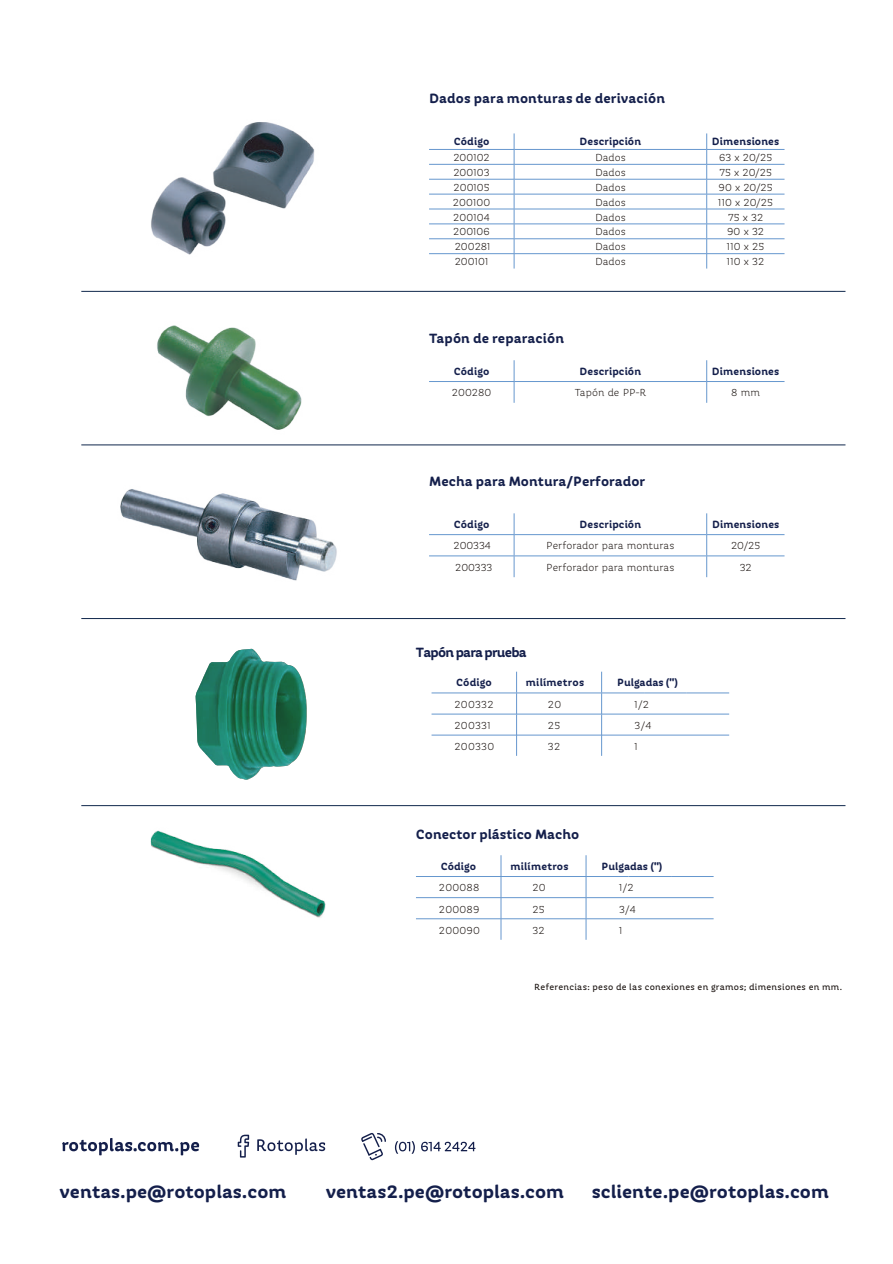
<style>
.page{position:relative;width:893px;height:1264px;background:#fff}
.page>*{position:absolute;margin:0;border:0;box-sizing:border-box;transform-origin:0 0}
.t1{font:700 18.15px "Rotoplas";color:#141f4b}
.t2{font:700 13.5px "Rotoplas";letter-spacing:.005em;color:#141f4b}
.t3{font:700 13.5px "Rotoplas";letter-spacing:-.055em;color:#141f4b}
.t4{font:300 10.5px/21.3px "Rotoplas";letter-spacing:.005em;color:#1d1613;text-align:justify}
.t5{font:700 10.5px "Rotoplas";letter-spacing:.01em;color:#141f4b}
.t6{font:9px "Rotoplas";letter-spacing:.035em;color:#1d1613}
</style>
<div class="page">
<img style="left:151px;top:122px;width:164px;height:133px">
<img style="left:157px;top:325px;width:145px;height:105px">
<img style="left:120px;top:489px;width:217px;height:92px">
<hr style="left:429px;top:149px;width:85px;height:1px;background:#6697ce">
<hr style="left:514px;top:149px;width:193px;height:1px;background:#6697ce">
<hr style="left:707px;top:149px;width:78px;height:1px;background:#6697ce">
<hr style="left:429px;top:164px;width:85px;height:1px;background:#6697ce">
<hr style="left:514px;top:164px;width:193px;height:1px;background:#6697ce">
<hr style="left:707px;top:164px;width:78px;height:1px;background:#6697ce">
<hr style="left:429px;top:179px;width:85px;height:1px;background:#6697ce">
<hr style="left:514px;top:179px;width:193px;height:1px;background:#6697ce">
<hr style="left:707px;top:179px;width:78px;height:1px;background:#6697ce">
<hr style="left:429px;top:194px;width:85px;height:1px;background:#6697ce">
<hr style="left:514px;top:194px;width:193px;height:1px;background:#6697ce">
<hr style="left:707px;top:194px;width:78px;height:1px;background:#6697ce">
<hr style="left:429px;top:209px;width:85px;height:1px;background:#6697ce">
<hr style="left:514px;top:209px;width:193px;height:1px;background:#6697ce">
<hr style="left:707px;top:209px;width:78px;height:1px;background:#6697ce">
<hr style="left:429px;top:223px;width:85px;height:1px;background:#6697ce">
<hr style="left:514px;top:223px;width:193px;height:1px;background:#6697ce">
<hr style="left:707px;top:223px;width:78px;height:1px;background:#6697ce">
<hr style="left:429px;top:238px;width:85px;height:1px;background:#6697ce">
<hr style="left:514px;top:238px;width:193px;height:1px;background:#6697ce">
<hr style="left:707px;top:238px;width:78px;height:1px;background:#6697ce">
<hr style="left:429px;top:253px;width:85px;height:1px;background:#6697ce">
<svg style="left:514px;top:133px;width:1px;height:135px"></svg>
<hr style="left:514px;top:253px;width:193px;height:1px;background:#6697ce">
<svg style="left:706px;top:133px;width:1px;height:135px"></svg>
<hr style="left:707px;top:253px;width:78px;height:1px;background:#6697ce">
<hr style="left:429px;top:381px;width:85px;height:1px;background:#6697ce">
<svg style="left:514px;top:360px;width:1px;height:43px"></svg>
<hr style="left:514px;top:381px;width:193px;height:1px;background:#6697ce">
<svg style="left:706px;top:360px;width:1px;height:43px"></svg>
<hr style="left:707px;top:381px;width:78px;height:1px;background:#6697ce">
<hr style="left:429px;top:534px;width:85px;height:1px;background:#6697ce">
<hr style="left:514px;top:534px;width:193px;height:1px;background:#6697ce">
<hr style="left:707px;top:534px;width:78px;height:1px;background:#6697ce">
<hr style="left:429px;top:555px;width:85px;height:1px;background:#6697ce">
<svg style="left:514px;top:513px;width:1px;height:64px"></svg>
<hr style="left:514px;top:555px;width:193px;height:1px;background:#6697ce">
<svg style="left:706px;top:513px;width:1px;height:64px"></svg>
<hr style="left:707px;top:555px;width:78px;height:1px;background:#6697ce">
<img style="left:115px;top:806px;width:254px;height:112px">
<svg style="left:195px;top:648px;width:112px;height:132px"></svg>
<hr style="left:416px;top:876px;width:85px;height:1px;background:#6697ce">
<hr style="left:501px;top:876px;width:85px;height:1px;background:#6697ce">
<hr style="left:586px;top:876px;width:43px;height:1px;background:#6697ce">
<hr style="left:416px;top:897px;width:85px;height:1px;background:#6697ce">
<hr style="left:501px;top:897px;width:85px;height:1px;background:#6697ce">
<hr style="left:501px;top:918px;width:85px;height:1px;background:#6697ce">
<hr style="left:586px;top:897px;width:128px;height:1px;background:#6697ce">
<hr style="left:416px;top:918px;width:85px;height:1px;background:#6697ce">
<svg style="left:501px;top:855px;width:1px;height:84px"></svg>
<hr style="left:586px;top:918px;width:128px;height:1px;background:#6697ce">
<svg style="left:586px;top:855px;width:1px;height:84px"></svg>
<hr style="left:629px;top:876px;width:42px;height:1px;background:#6697ce">
<hr style="left:671px;top:876px;width:43px;height:1px;background:#6697ce">
<hr style="left:432px;top:692px;width:85px;height:1px;background:#6697ce">
<hr style="left:517px;top:692px;width:85px;height:1px;background:#6697ce">
<hr style="left:602px;top:692px;width:42px;height:1px;background:#6697ce">
<hr style="left:432px;top:713px;width:85px;height:1px;background:#6697ce">
<hr style="left:517px;top:713px;width:85px;height:1px;background:#6697ce">
<hr style="left:517px;top:734px;width:85px;height:1px;background:#6697ce">
<hr style="left:602px;top:713px;width:127px;height:1px;background:#6697ce">
<hr style="left:432px;top:734px;width:85px;height:1px;background:#6697ce">
<hr style="left:602px;top:734px;width:127px;height:1px;background:#6697ce">
<svg style="left:516px;top:671px;width:1px;height:84px"></svg>
<svg style="left:601px;top:671px;width:1px;height:84px"></svg>
<hr style="left:644px;top:692px;width:43px;height:1px;background:#6697ce">
<hr style="left:687px;top:692px;width:42px;height:1px;background:#6697ce">
<hr style="left:81px;top:291px;width:764px;height:1px;background:#10274c">
<hr style="left:81px;top:444px;width:764px;height:1px;background:#10274c">
<hr style="left:81px;top:618px;width:764px;height:1px;background:#10274c">
<hr style="left:81px;top:805px;width:764px;height:1px;background:#10274c">
<svg style="left:62px;top:1138px;width:137px;height:16px"></svg>
<svg style="left:395px;top:1141px;width:20px;height:12px"></svg>
<svg style="left:421px;top:1141px;width:54px;height:10px"></svg>
<svg style="left:361px;top:1133px;width:25px;height:26px"></svg>
<svg style="left:257px;top:1138px;width:68px;height:16px"></svg>
<svg style="left:238px;top:1134px;width:11px;height:23px"></svg>
<p class="t2" style="left:429px;top:90px;width:238px">Dados para monturas de derivación</p>
<p class="t5" style="left:454px;top:135px;width:37px">Código</p>
<p class="t5" style="left:580px;top:135px;width:63px">Descripción</p>
<p class="t5" style="left:712px;top:135px;width:69px">Dimensiones</p>
<p class="t4" style="left:453px;top:147px;width:38px">200102</p>
<p class="t4" style="left:595px;top:147px;width:32px">Dados</p>
<p class="t4" style="left:719px;top:147px;width:55px">63 x 20/25</p>
<p class="t4" style="left:453px;top:162px;width:38px">200103</p>
<p class="t4" style="left:595px;top:162px;width:32px">Dados</p>
<p class="t4" style="left:719px;top:162px;width:54px">75 x 20/25</p>
<p class="t4" style="left:454px;top:177px;width:38px">200105</p>
<p class="t4" style="left:595px;top:177px;width:32px">Dados</p>
<p class="t4" style="left:719px;top:177px;width:56px">90 x 20/25</p>
<p class="t4" style="left:453px;top:191px;width:39px">200100</p>
<p class="t4" style="left:595px;top:191px;width:32px">Dados</p>
<p class="t4" style="left:718px;top:191px;width:56px">110 x 20/25</p>
<p class="t4" style="left:453px;top:206px;width:38px">200104</p>
<p class="t4" style="left:595px;top:206px;width:32px">Dados</p>
<p class="t4" style="left:728px;top:206px;width:37px">75 x 32</p>
<p class="t4" style="left:453px;top:221px;width:38px">200106</p>
<p class="t4" style="left:595px;top:221px;width:32px">Dados</p>
<p class="t4" style="left:727px;top:221px;width:38px">90 x 32</p>
<p class="t4" style="left:455px;top:236px;width:36px">200281</p>
<p class="t4" style="left:595px;top:236px;width:32px">Dados</p>
<p class="t4" style="left:727px;top:236px;width:39px">110 x 25</p>
<p class="t4" style="left:455px;top:251px;width:34px">200101</p>
<p class="t4" style="left:595px;top:251px;width:32px">Dados</p>
<p class="t4" style="left:727px;top:251px;width:39px">110 x 32</p>
<p class="t2" style="left:429px;top:330px;width:137px">Tapón de reparación</p>
<p class="t5" style="left:454px;top:365px;width:37px">Código</p>
<p class="t5" style="left:580px;top:365px;width:63px">Descripción</p>
<p class="t5" style="left:712px;top:365px;width:69px">Dimensiones</p>
<p class="t4" style="left:452px;top:382px;width:41px">200280</p>
<p class="t4" style="left:575px;top:382px;width:73px">Tapón de PP-R</p>
<p class="t4" style="left:731px;top:382px;width:30px">8 mm</p>
<p class="t2" style="left:429px;top:473px;width:218px">Mecha para Montura/Perforador</p>
<p class="t5" style="left:454px;top:518px;width:37px">Código</p>
<p class="t5" style="left:580px;top:518px;width:63px">Descripción</p>
<p class="t5" style="left:712px;top:518px;width:69px">Dimensiones</p>
<p class="t4" style="left:454px;top:535px;width:39px">200334</p>
<p class="t4" style="left:546px;top:535px;width:130px">Perforador para monturas</p>
<p class="t4" style="left:731px;top:535px;width:31px">20/25</p>
<p class="t4" style="left:455px;top:556px;width:39px">200333</p>
<p class="t4" style="left:546px;top:556px;width:130px">Perforador para monturas</p>
<p class="t4" style="left:740px;top:556px;width:14px">32</p>
<p class="t3" style="left:416px;top:644px;width:112px">Tapón para prueba</p>
<p class="t5" style="left:456px;top:676px;width:37px">Código</p>
<p class="t5" style="left:526px;top:676px;width:60px">milímetros</p>
<p class="t5" style="left:617px;top:676px;width:62px">Pulgadas (")</p>
<p class="t4" style="left:454px;top:693px;width:41px;text-align:left">200332<br>200331<br>200330</p>
<p class="t4" style="left:548px;top:693px;width:15px">20<br>25<br>32</p>
<p class="t4" style="left:635px;top:693px;width:18px;text-align:left">1/2<br>3/4<br>1</p>
<p class="t2" style="left:416px;top:826px;width:165px">Conector plástico Macho</p>
<p class="t5" style="left:441px;top:859px;width:37px">Código</p>
<p class="t5" style="left:510px;top:859px;width:60px">milímetros</p>
<p class="t5" style="left:602px;top:859px;width:62px">Pulgadas (")</p>
<p class="t4" style="left:439px;top:876px;width:43px">200088<br>200089<br>200090</p>
<p class="t4" style="left:532px;top:876px;width:15px">20<br>25<br>32</p>
<p class="t4" style="left:619px;top:876px;width:18px;text-align:left">1/2<br>3/4<br>1</p>
<p class="t6" style="left:534px;top:981px;width:310px">Referencias: peso de las conexiones en gramos; dimensiones en mm.</p>
<h1 class="t1" style="left:60px;top:1180px;width:228px">ventas.pe@rotoplas.com</h1>
<h1 class="t1" style="left:326px;top:1180px;width:240px">ventas2.pe@rotoplas.com</h1>
<h1 class="t1" style="left:592px;top:1180px;width:239px">scliente.pe@rotoplas.com</h1>
</div>
